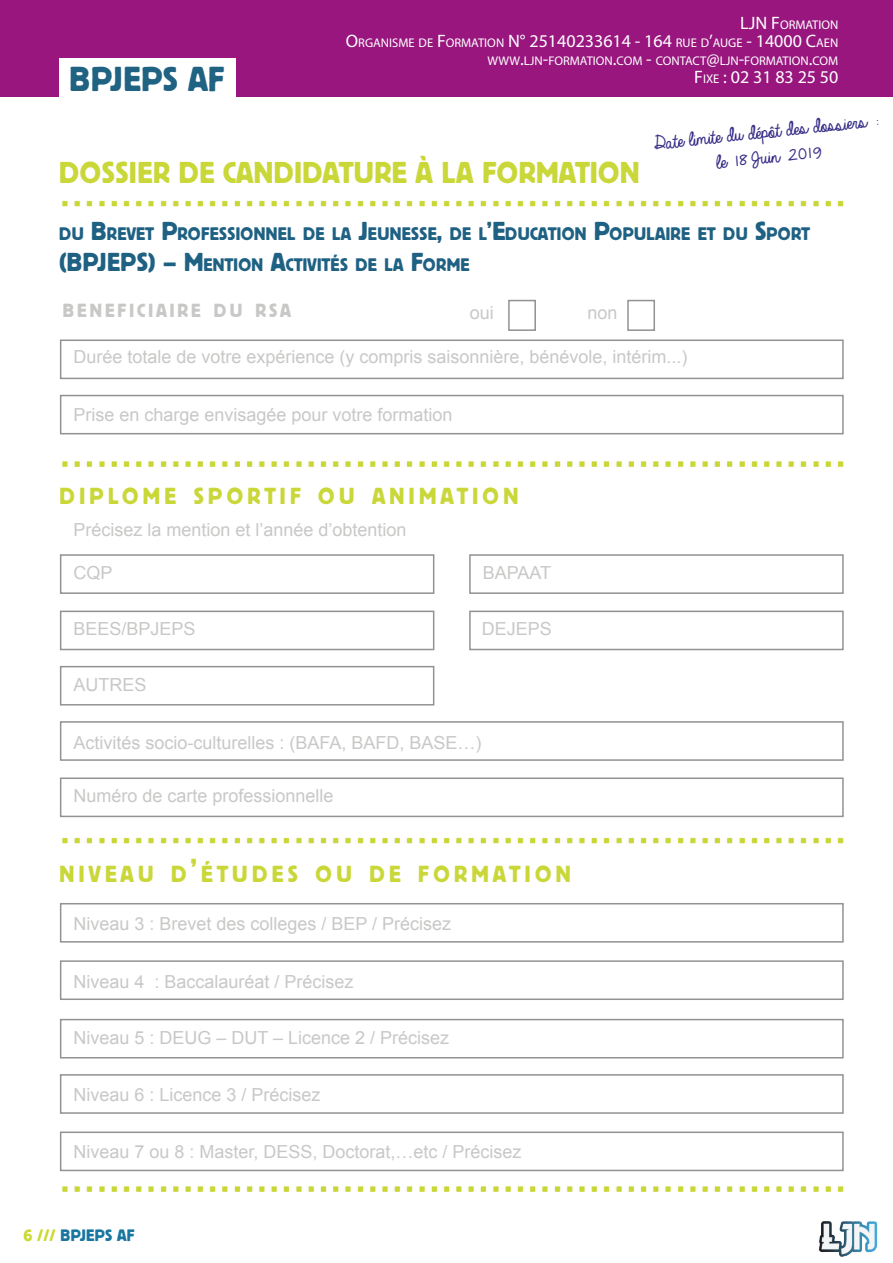
<style>
.page{position:relative;width:893px;height:1263px;background:#fff}
.page>*{position:absolute;margin:0;border:0;box-sizing:border-box;transform-origin:0 0}
.t1{font:34.5px "Block Berthold";letter-spacing:.02em;color:#1f6282}
.t2{font:30px "Block BE";letter-spacing:.02em;color:#c9d738}
.t3{font:23.1px "Block BE";letter-spacing:.19em;color:#c9d738}
.t4{font:21px "Always In My Heart";color:#382f88}
.t5{font:18.9px "Block BE";letter-spacing:.165em;color:#c8c8c7}
.t6{font:18px "Arial";color:#c8c8c7}
.t7{font:18px "Block BE";letter-spacing:.02em;color:#1f6183}
.t8{font:18px "Myriad Pro";color:#fff}
.t9{font:16.5px "Block Berthold";letter-spacing:.02em;color:#1877a0}
.t10{font:12.6px "Myriad Pro";color:#fff}
.s1{font-size:18px}
.s2{font-size:12.6px}
.s3{font-size:25.8px}
.s4{font-size:33px}
.s5{color:#cbd934}
</style>
<div class="page">
<div style="left:0;top:0;width:893px;height:97px;background:#98167e"></div>
<img style="left:62px;top:200px;width:782px;height:7px">
<img style="left:62px;top:461px;width:782px;height:6px">
<img style="left:62px;top:837px;width:782px;height:7px">
<img style="left:62px;top:1186px;width:782px;height:6px">
<div style="left:60px;top:339px;width:784px;height:40px;border:2px solid #939192"></div>
<div style="left:60px;top:395px;width:784px;height:39px;border:2px solid #939192"></div>
<div style="left:60px;top:721px;width:784px;height:40px;border:2px solid #939192"></div>
<div style="left:60px;top:777px;width:784px;height:40px;border:2px solid #939192"></div>
<div style="left:60px;top:903px;width:784px;height:39px;border:2px solid #939192"></div>
<div style="left:60px;top:960px;width:784px;height:40px;border:2px solid #939192"></div>
<div style="left:60px;top:1019px;width:784px;height:39px;border:2px solid #939192"></div>
<div style="left:60px;top:1074px;width:784px;height:40px;border:2px solid #939192"></div>
<div style="left:60px;top:1131px;width:784px;height:40px;border:2px solid #939192"></div>
<div style="left:469px;top:554px;width:375px;height:40px;border:2px solid #939192"></div>
<div style="left:60px;top:554px;width:374px;height:40px;border:2px solid #939192"></div>
<div style="left:60px;top:611px;width:374px;height:39px;border:2px solid #939192"></div>
<div style="left:60px;top:666px;width:374px;height:39px;border:2px solid #939192"></div>
<div style="left:469px;top:611px;width:375px;height:39px;border:2px solid #939192"></div>
<div style="left:627px;top:300px;width:28px;height:31px;border:2px solid #939192"></div>
<div style="left:508px;top:300px;width:28px;height:31px;border:2px solid #939192"></div>
<div style="left:60px;top:58px;width:176px;height:39px;background:#fff"></div>
<img style="left:819px;top:1221px;width:59px;height:36px">
<p class="t10" style="left:740px;top:17px;width:98px"><span class="s1">LJN F</span>ORMATION</p>
<p class="t10" style="left:346px;top:35px;width:492px"><span class="s1">O</span>RGANISME DE <span class="s1">F</span>ORMATION <span class="s1">N° 25140233614 - 164</span> RUE D<span class="s1">’</span>AUGE <span class="s1">- 14000 C</span>AEN</p>
<p class="t10" style="left:488px;top:53px;width:352px">WWW<span class="s1">.</span>LJN <span class="s1">-</span>FORMATION<span class="s1">.</span>COM <span class="s1">-</span> CONTACT<span class="s1">@</span>LJN <span class="s1">-</span>FORMATION<span class="s1">.</span>COM</p>
<p class="t1" style="left:69px;top:60px;width:156px">BPJEPS AF</p>
<p class="t8" style="left:694px;top:66px;width:146px">F<span class="s2">IXE</span> : 02 31 83 25 50</p>
<p class="t4" style="left:649px;top:132px;width:225px;rotate:-6deg">Date limite du dépôt des dossiers :</p>
<p class="t4" style="left:711px;top:151px;width:106px;rotate:-6deg">le 18 Juin 2019</p>
<p class="t2" style="left:59px;top:155px;width:582px">DOSSIER DE CANDIDATURE À LA FORMATION</p>
<p class="t7" style="left:59px;top:224px;width:752px">DU <span class="s3">B</span>REVET <span class="s3">P</span>ROFESSIONNEL DE LA <span class="s3">J</span>EUNESSE<span class="s3">,</span> DE L<span class="s3">’E</span>DUCATION <span class="s3">P</span>OPULAIRE ET DU <span class="s3">S</span>PORT</p>
<p class="t7" style="left:59px;top:255px;width:411px"><span class="s3">(BPJEPS) – M</span>ENTION <span class="s3">A</span>CTIVITÉS DE LA <span class="s3">F</span>ORME</p>
<p class="t5" style="left:63px;top:300px;width:230px">BE NEF ICIAIRE DU RSA</p>
<p class="t6" style="left:470px;top:300px;width:26px">oui</p>
<p class="t6" style="left:587px;top:300px;width:32px">non</p>
<p class="t6" style="left:73px;top:344px;width:616px">Durée totale de votre expérience (y compris saisonnière, bénévole, intérim...)</p>
<p class="t6" style="left:73px;top:403px;width:381px">Prise en charge envisagée pour votre formation</p>
<p class="t3" style="left:60px;top:483px;width:460px">DIPLOME SPORTIF OU ANIMATION</p>
<p class="t6" style="left:73px;top:517px;width:335px">Précisez la mention et l’année d’obtention</p>
<p class="t6" style="left:73px;top:560px;width:41px">CQP</p>
<p class="t6" style="left:483px;top:560px;width:70px">BAPAAT</p>
<p class="t6" style="left:73px;top:616px;width:124px">BEES/BPJEPS</p>
<p class="t6" style="left:482px;top:616px;width:72px">DEJEPS</p>
<p class="t6" style="left:73px;top:673px;width:75px">AUTRES</p>
<p class="t6" style="left:73px;top:730px;width:410px">Activités socio-culturelles : (BAFA, BAFD, BASE…)</p>
<p class="t6" style="left:73px;top:783px;width:262px">Numéro de carte professionnelle</p>
<p class="t3" style="left:60px;top:860px;width:513px">NIVEA U D<span class="s4">’</span>ÉTUDES OU DE FORMATION</p>
<p class="t6" style="left:73px;top:911px;width:379px">Niveau 3 : Brevet des colleges / BEP / Précisez</p>
<p class="t6" style="left:73px;top:969px;width:282px">Niveau 4 : Baccalauréat / Précisez</p>
<p class="t6" style="left:73px;top:1025px;width:377px">Niveau 5 : DEUG – DUT – Licence 2 / Précisez</p>
<p class="t6" style="left:73px;top:1082px;width:249px">Niveau 6 : Licence 3 / Précisez</p>
<p class="t6" style="left:73px;top:1139px;width:450px">Niveau 7 ou 8 : Master, DESS, Doctorat,…etc / Précisez</p>
<p class="t9" style="left:23px;top:1225px;width:113px"><span class="s5">6 ///</span> BPJEPS AF</p>
</div>
